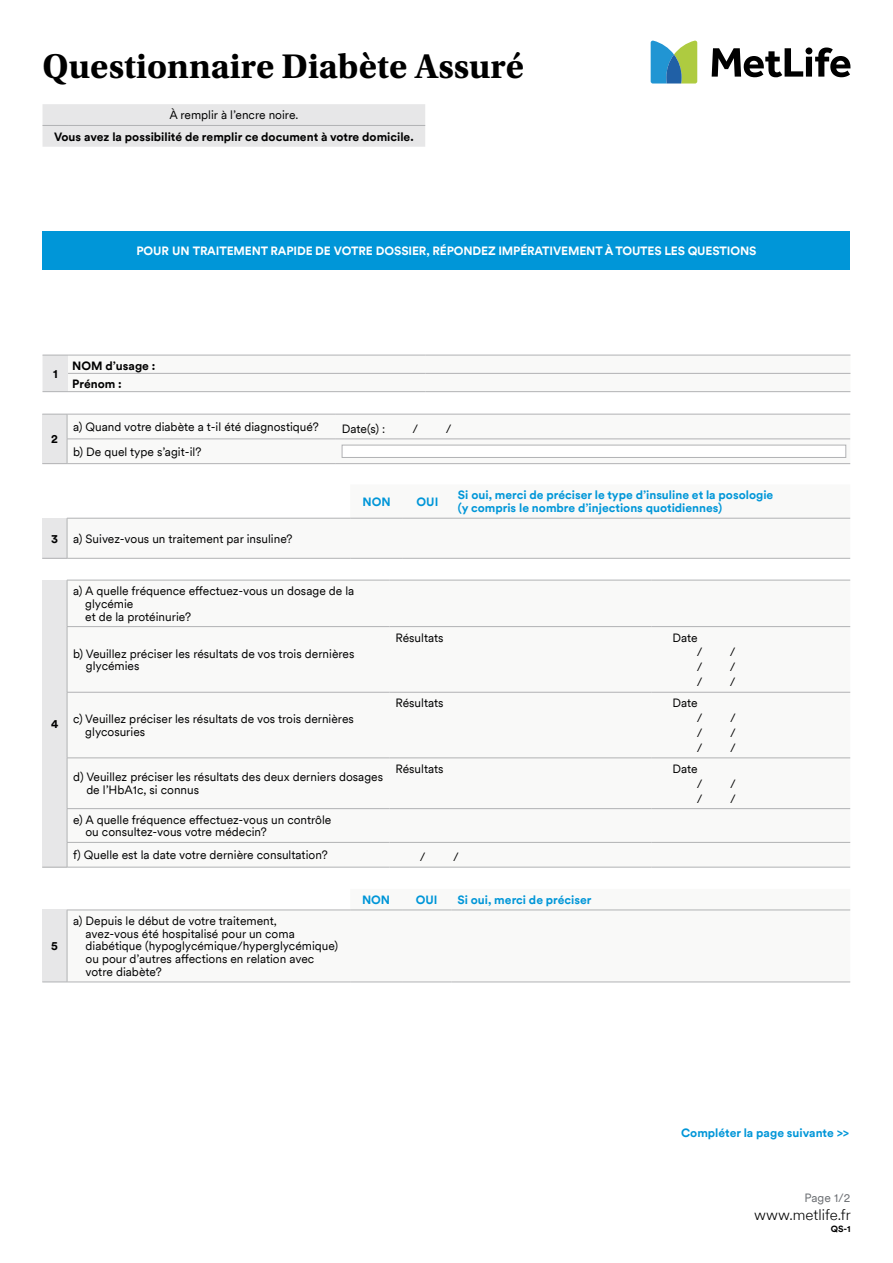
<style>
.page{position:relative;width:893px;height:1263px;background:#fff}
.page>*{position:absolute;margin:0;border:0;box-sizing:border-box;transform-origin:0 0}
.t1{font:700 36px "Utopia Std";color:#000}
.t2{font:300 15px "Met Life Circular TT";color:#000}
.t3{font:12px/12.8px "Met Life Circular TT";color:#000}
.t4{font:700 12px/12.8px "Met Life Circular TT";color:#0096d8}
.t5{font:700 12px "Met Life Circular TT";letter-spacing:-.01em;color:#fff}
.t6{font:700 12px/18.3px "Met Life Circular TT";color:#000}
.t7{font:12px "Met Life Circular TT";color:#6a6d71}
.t8{font:700 9px "Met Life Circular TT";color:#000}
.s1{font-weight:700}
</style>
<div class="page">
<svg style="left:712px;top:48px;width:138px;height:29px"></svg>
<svg style="left:651px;top:40px;width:46px;height:44px;background:#71ae9e"></svg>
<svg style="left:43px;top:104px;width:382px;height:251px"></svg>
<div style="left:43px;top:232px;width:807px;height:38px;background:#0096d8"></div>
<svg style="left:43px;top:125px;width:25px;height:1px"></svg>
<hr style="left:68px;top:125px;width:357px;height:1px;background:#b1b2b4">
<svg style="left:43px;top:355px;width:807px;height:37px"></svg>
<hr style="left:68px;top:355px;width:357px;height:1px;background:#b1b2b4">
<hr style="left:425px;top:355px;width:425px;height:1px;background:#b1b2b4">
<svg style="left:42px;top:414px;width:808px;height:50px"></svg>
<hr style="left:67px;top:463px;width:269px;height:1px;background:#b1b2b4">
<hr style="left:336px;top:414px;width:514px;height:1px;background:#b1b2b4">
<hr style="left:336px;top:439px;width:514px;height:1px;background:#b1b2b4">
<hr style="left:336px;top:463px;width:514px;height:1px;background:#b1b2b4">
<div style="left:342px;top:445px;width:504px;height:13px;background:#fff;border:1px solid #b1b2b4"></div>
<svg style="left:67px;top:517px;width:783px;height:41px"></svg>
<div style="left:42px;top:518px;width:25px;height:40px;background:#e7e7e8"></div>
<svg style="left:42px;top:558px;width:25px;height:1px"></svg>
<hr style="left:350px;top:558px;width:53px;height:1px;background:#b1b2b4">
<hr style="left:403px;top:558px;width:49px;height:1px;background:#b1b2b4">
<hr style="left:452px;top:558px;width:398px;height:1px;background:#b1b2b4">
<hr style="left:67px;top:518px;width:283px;height:1px;background:#b1b2b4">
<hr style="left:67px;top:518px;width:1px;height:40px;background:#b1b2b4">
<hr style="left:67px;top:558px;width:283px;height:1px;background:#b1b2b4">
<hr style="left:350px;top:518px;width:53px;height:1px;background:#b1b2b4">
<hr style="left:403px;top:518px;width:49px;height:1px;background:#b1b2b4">
<hr style="left:452px;top:518px;width:398px;height:1px;background:#b1b2b4">
<div style="left:42px;top:580px;width:25px;height:287px;background:#e7e7e8"></div>
<svg style="left:68px;top:627px;width:782px;height:240px"></svg>
<hr style="left:67px;top:627px;width:1px;height:65px;background:#b1b2b4">
<hr style="left:67px;top:692px;width:323px;height:1px;background:#b1b2b4">
<hr style="left:67px;top:692px;width:1px;height:66px;background:#b1b2b4">
<hr style="left:390px;top:692px;width:261px;height:1px;background:#b1b2b4">
<hr style="left:651px;top:692px;width:199px;height:1px;background:#b1b2b4">
<hr style="left:67px;top:758px;width:323px;height:1px;background:#b1b2b4">
<hr style="left:67px;top:758px;width:1px;height:50px;background:#b1b2b4">
<hr style="left:390px;top:758px;width:261px;height:1px;background:#b1b2b4">
<hr style="left:651px;top:758px;width:199px;height:1px;background:#b1b2b4">
<hr style="left:67px;top:808px;width:323px;height:1px;background:#b1b2b4">
<hr style="left:67px;top:809px;width:1px;height:33px;background:#b1b2b4">
<hr style="left:390px;top:808px;width:261px;height:1px;background:#b1b2b4">
<hr style="left:651px;top:808px;width:199px;height:1px;background:#b1b2b4">
<hr style="left:67px;top:842px;width:323px;height:1px;background:#b1b2b4">
<hr style="left:390px;top:842px;width:261px;height:1px;background:#b1b2b4">
<hr style="left:651px;top:842px;width:199px;height:1px;background:#b1b2b4">
<svg style="left:42px;top:842px;width:26px;height:26px"></svg>
<hr style="left:67px;top:867px;width:323px;height:1px;background:#b1b2b4">
<hr style="left:390px;top:867px;width:261px;height:1px;background:#b1b2b4">
<hr style="left:651px;top:867px;width:199px;height:1px;background:#b1b2b4">
<hr style="left:67px;top:580px;width:323px;height:1px;background:#b1b2b4">
<hr style="left:67px;top:580px;width:1px;height:46px;background:#b1b2b4">
<hr style="left:390px;top:580px;width:261px;height:1px;background:#b1b2b4">
<hr style="left:651px;top:580px;width:199px;height:1px;background:#b1b2b4">
<hr style="left:67px;top:626px;width:323px;height:1px;background:#b1b2b4">
<hr style="left:390px;top:626px;width:261px;height:1px;background:#b1b2b4">
<hr style="left:651px;top:626px;width:199px;height:1px;background:#b1b2b4">
<svg style="left:67px;top:909px;width:783px;height:73px"></svg>
<div style="left:42px;top:910px;width:25px;height:72px;background:#e7e7e8"></div>
<svg style="left:42px;top:982px;width:25px;height:1px"></svg>
<hr style="left:350px;top:982px;width:52px;height:1px;background:#b1b2b4">
<hr style="left:402px;top:982px;width:49px;height:1px;background:#b1b2b4">
<hr style="left:451px;top:982px;width:399px;height:1px;background:#b1b2b4">
<hr style="left:451px;top:910px;width:399px;height:1px;background:#b1b2b4">
<hr style="left:67px;top:910px;width:283px;height:1px;background:#b1b2b4">
<hr style="left:67px;top:910px;width:1px;height:72px;background:#b1b2b4">
<hr style="left:67px;top:982px;width:283px;height:1px;background:#b1b2b4">
<hr style="left:350px;top:910px;width:52px;height:1px;background:#b1b2b4">
<hr style="left:402px;top:910px;width:49px;height:1px;background:#b1b2b4">
<h1 class="t1" style="left:43px;top:46px;width:483px">Questionnaire Diabète Assuré</h1>
<p class="t3" style="left:169px;top:108px;width:131px">À remplir à l’encre noire.</p>
<p class="t6" style="left:54px;top:127px;width:361px">Vous avez la possibilité de remplir ce document à votre domicile.</p>
<p class="t5" style="left:136px;top:243px;width:622px">POUR UN TRAITEMENT RAPIDE DE VOTRE DOSSIER, RÉPONDEZ IMPÉRATIVEMENT À TOUTES LES QUESTIONS</p>
<p class="t6" style="left:53px;top:364px;width:6px">1</p>
<p class="t6" style="left:72px;top:356px;width:85px">NOM d’usage :<br>Prénom :</p>
<p class="t3" style="left:73px;top:420px;width:247px">a) Quand votre diabète a t-il été diagnostiqué?</p>
<p class="t3" style="left:342px;top:422px;width:45px">Date(s) :</p>
<p class="t3" style="left:413px;top:422px;width:7px">/</p>
<p class="t3" style="left:446px;top:422px;width:7px">/</p>
<p class="t3" style="left:73px;top:445px;width:130px">b) De quel type s’agit-il?</p>
<p class="t4" style="left:362px;top:495px;width:30px">NON</p>
<p class="t4" style="left:417px;top:495px;width:23px">OUI</p>
<p class="t4" style="left:458px;top:488px;width:317px">Si oui, merci de préciser le type d’insuline et la posologie (y compris le nombre d’injections quotidiennes)</p>
<p class="t3" style="left:51px;top:532px;width:243px"><span class="s1">3</span> a) Suivez-vous un traitement par insuline?</p>
<p class="t6" style="left:51px;top:429px;width:8px">2</p>
<p class="t6" style="left:51px;top:714px;width:9px">4</p>
<p class="t6" style="left:51px;top:936px;width:8px">5</p>
<p class="t3" style="left:85px;top:584px;width:271px;text-indent:-12px">a) A quelle fréquence effectuez-vous un dosage de la glycémie<br>et de la protéinurie?</p>
<p class="t3" style="left:86px;top:646px;width:270px;text-indent:-13px">b) Veuillez préciser les résultats de vos trois dernières glycémies</p>
<p class="t3" style="left:85px;top:712px;width:270px;text-indent:-12px">c) Veuillez préciser les résultats de vos trois dernières glycosuries</p>
<p class="t3" style="left:86px;top:770px;width:298px;text-indent:-13px">d) Veuillez préciser les résultats des deux derniers dosages de l’HbA1c, si connus</p>
<p class="t3" style="left:396px;top:630px;width:50px">Résultats</p>
<p class="t3" style="left:697px;top:629px;width:7px;line-height:14.9px;text-indent:-24px">Date /</p>
<p class="t3" style="left:730px;top:645px;width:7px">/</p>
<p class="t3" style="left:697px;top:660px;width:7px">/</p>
<p class="t3" style="left:730px;top:660px;width:7px">/</p>
<p class="t3" style="left:697px;top:675px;width:7px">/</p>
<p class="t3" style="left:730px;top:675px;width:7px">/</p>
<p class="t3" style="left:396px;top:696px;width:50px">Résultats</p>
<p class="t3" style="left:697px;top:695px;width:7px;line-height:14.9px;text-indent:-24px">Date /</p>
<p class="t3" style="left:730px;top:711px;width:7px">/</p>
<p class="t3" style="left:697px;top:726px;width:7px">/</p>
<p class="t3" style="left:730px;top:726px;width:7px">/</p>
<p class="t3" style="left:697px;top:741px;width:7px">/</p>
<p class="t3" style="left:730px;top:741px;width:7px">/</p>
<p class="t3" style="left:396px;top:762px;width:50px">Résultats</p>
<p class="t3" style="left:697px;top:761px;width:7px;line-height:14.9px;text-indent:-24px">Date /</p>
<p class="t3" style="left:730px;top:777px;width:7px">/</p>
<p class="t3" style="left:697px;top:791px;width:7px">/</p>
<p class="t3" style="left:730px;top:791px;width:7px">/</p>
<p class="t3" style="left:85px;top:812px;width:247px;text-indent:-12px">e) A quelle fréquence effectuez-vous un contrôle ou consultez-vous votre médecin?</p>
<p class="t3" style="left:73px;top:848px;width:256px">f) Quelle est la date votre dernière consultation?</p>
<p class="t3" style="left:420px;top:850px;width:7px">/</p>
<p class="t3" style="left:453px;top:850px;width:7px">/</p>
<p class="t4" style="left:362px;top:893px;width:30px">NON</p>
<p class="t4" style="left:416px;top:893px;width:23px">OUI</p>
<p class="t4" style="left:457px;top:893px;width:136px">Si oui, merci de préciser</p>
<p class="t3" style="left:86px;top:914px;width:254px;text-indent:-13px">a) Depuis le début de votre traitement,<br>avez-vous été hospitalisé pour un coma diabétique (hypoglycémique/hyperglycémique) ou pour d’autres affections en relation avec votre diabète?</p>
<p class="t4" style="left:681px;top:1126px;width:170px">Compléter la page suivante &gt;&gt;</p>
<p class="t7" style="left:805px;top:1189px;width:47px">Page 1/2</p>
<p class="t2" style="left:754px;top:1205px;width:98px">www.metlife.fr</p>
<p class="t8" style="left:831px;top:1222px;width:21px">QS-1</p>
</div>
